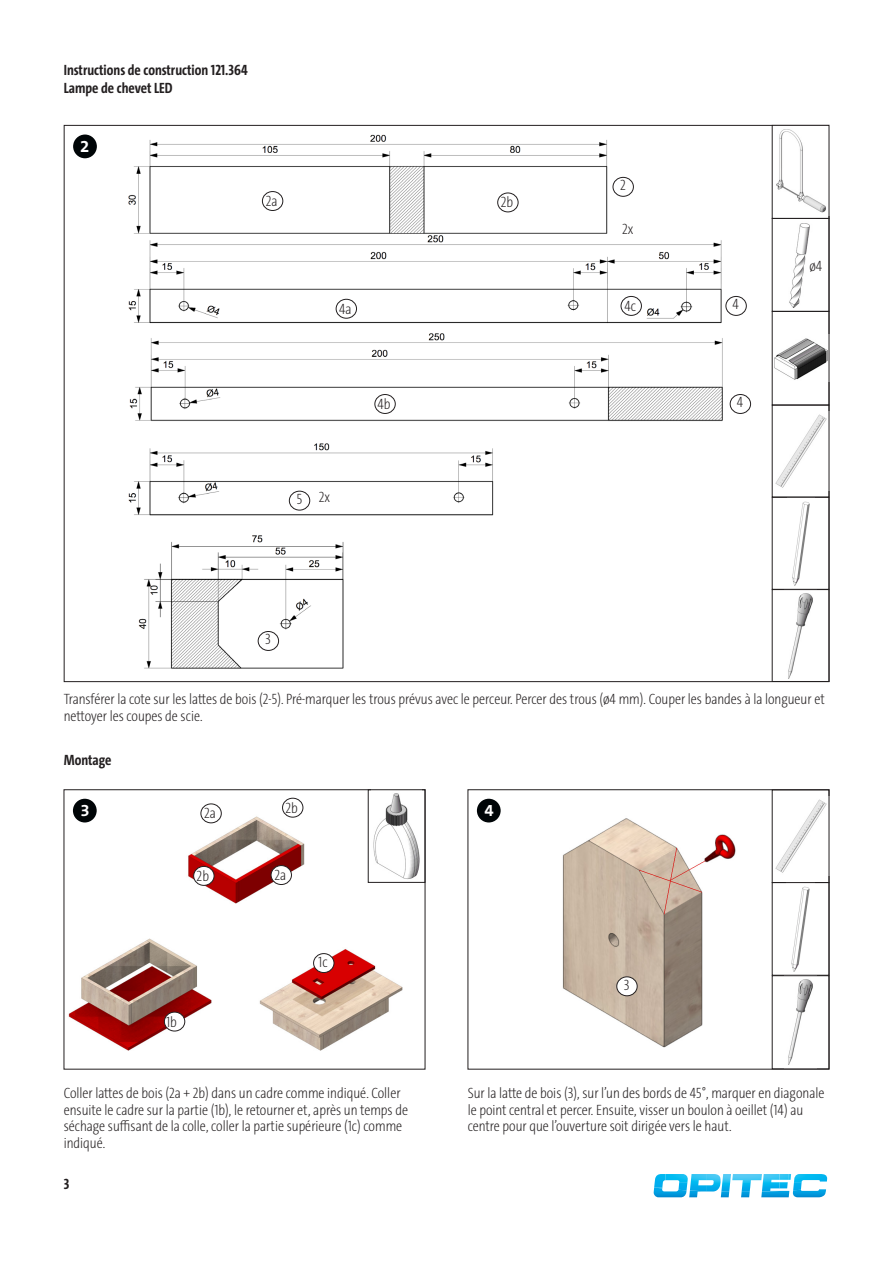
<style>
.page{position:relative;width:893px;height:1263px;background:#fff}
.page>*{position:absolute;margin:0;border:0;box-sizing:border-box;transform-origin:0 0}
.t1{font:700 16.8px "The Sans B W7";color:#fff}
.Anleitung-Info{font:200 15px/16.5px "The Sans Cd LF2";color:#231f20}
.Beschreibung_linksbü{font:700 15px "The Sans Cd LF7";color:#231f20}
.Anleitung-Info-2{font:700 15px "The Sans Cd LF7";color:#231f20}
.Anleitungstext-Inhal{font:200 15px "The Sans Cd LF2";color:#231f20}
</style>
<div class="page">
<svg style="left:653px;top:1174px;width:175px;height:24px"></svg>
<img style="left:128px;top:134px;width:623px;height:535px">
<div style="left:72px;top:134px;width:26px;height:25px;background:#000507;border-radius:50%"></div>
<div style="left:71px;top:133px;width:28px;height:27px;border:2px solid #fff;border-radius:50%"></div>
<img style="left:776px;top:129px;width:50px;height:84px">
<div style="left:262px;top:192px;width:21px;height:18px;background:#fff;border-radius:50%"></div>
<div style="left:262px;top:191px;width:21px;height:20px;border:1px solid #231f20;border-radius:50%"></div>
<img style="left:789px;top:223px;width:21px;height:85px">
<img style="left:774px;top:338px;width:53px;height:42px">
<div style="left:498px;top:193px;width:20px;height:19px;background:#fff;border-radius:50%"></div>
<div style="left:497px;top:193px;width:21px;height:19px;border:1px solid #231f20;border-radius:50%"></div>
<div style="left:613px;top:177px;width:20px;height:19px;background:#fff;border-radius:50%"></div>
<div style="left:613px;top:177px;width:21px;height:19px;border:1px solid #231f20;border-radius:50%"></div>
<div style="left:726px;top:296px;width:20px;height:19px;background:#fff;border-radius:50%"></div>
<div style="left:726px;top:296px;width:20px;height:20px;border:1px solid #231f20;border-radius:50%"></div>
<div style="left:730px;top:394px;width:21px;height:19px;background:#fff;border-radius:50%"></div>
<div style="left:730px;top:394px;width:21px;height:20px;border:1px solid #231f20;border-radius:50%"></div>
<div style="left:336px;top:299px;width:21px;height:19px;background:#fff;border-radius:50%"></div>
<div style="left:336px;top:299px;width:21px;height:19px;border:1px solid #231f20;border-radius:50%"></div>
<div style="left:375px;top:394px;width:20px;height:19px;background:#fff;border-radius:50%"></div>
<div style="left:375px;top:394px;width:20px;height:20px;border:1px solid #231f20;border-radius:50%"></div>
<div style="left:621px;top:296px;width:20px;height:19px;background:#fff;border-radius:50%"></div>
<div style="left:621px;top:296px;width:21px;height:20px;border:1px solid #231f20;border-radius:50%"></div>
<div style="left:289px;top:491px;width:21px;height:19px;background:#fff;border-radius:50%"></div>
<div style="left:289px;top:491px;width:21px;height:19px;border:1px solid #231f20;border-radius:50%"></div>
<div style="left:258px;top:631px;width:21px;height:19px;background:#fff;border-radius:50%"></div>
<div style="left:258px;top:631px;width:21px;height:20px;border:1px solid #231f20;border-radius:50%"></div>
<img style="left:775px;top:414px;width:52px;height:74px">
<img style="left:792px;top:501px;width:18px;height:85px">
<img style="left:788px;top:593px;width:25px;height:86px">
<div style="left:772px;top:589px;width:57px;height:93px;border:1px solid #231f20"></div>
<img style="left:68px;top:800px;width:350px;height:251px">
<div style="left:72px;top:798px;width:26px;height:25px;background:#000507;border-radius:50%"></div>
<div style="left:71px;top:797px;width:27px;height:27px;border:2px solid #fff;border-radius:50%"></div>
<img style="left:372px;top:793px;width:48px;height:87px">
<div style="left:368px;top:789px;width:57px;height:93px;border:1px solid #231f20"></div>
<div style="left:314px;top:953px;width:20px;height:19px;background:#fff;border-radius:50%"></div>
<div style="left:313px;top:953px;width:21px;height:20px;border:1px solid #231f20;border-radius:50%"></div>
<div style="left:164px;top:1012px;width:21px;height:19px;background:#fff;border-radius:50%"></div>
<div style="left:164px;top:1012px;width:21px;height:19px;border:1px solid #231f20;border-radius:50%"></div>
<div style="left:283px;top:798px;width:20px;height:19px;background:#fff;border-radius:50%"></div>
<div style="left:282px;top:798px;width:21px;height:19px;border:1px solid #231f20;border-radius:50%"></div>
<div style="left:201px;top:804px;width:20px;height:19px;background:#fff;border-radius:50%"></div>
<div style="left:201px;top:804px;width:20px;height:19px;border:1px solid #231f20;border-radius:50%"></div>
<div style="left:271px;top:865px;width:20px;height:19px;background:#fff;border-radius:50%"></div>
<div style="left:271px;top:865px;width:21px;height:20px;border:1px solid #231f20;border-radius:50%"></div>
<div style="left:194px;top:866px;width:20px;height:19px;background:#fff;border-radius:50%"></div>
<div style="left:193px;top:866px;width:21px;height:19px;border:1px solid #231f20;border-radius:50%"></div>
<img style="left:562px;top:818px;width:174px;height:230px">
<div style="left:476px;top:798px;width:25px;height:25px;background:#000507;border-radius:50%"></div>
<div style="left:475px;top:797px;width:27px;height:27px;border:2px solid #fff;border-radius:50%"></div>
<img style="left:775px;top:799px;width:52px;height:74px">
<img style="left:791px;top:886px;width:19px;height:86px">
<div style="left:617px;top:977px;width:20px;height:19px;background:#fff;border-radius:50%"></div>
<div style="left:617px;top:977px;width:20px;height:19px;border:1px solid #231f20;border-radius:50%"></div>
<img style="left:788px;top:979px;width:25px;height:86px">
<p class="Beschreibung_linksbü" style="left:64px;top:60px;width:186px">Instructions de construction 121.364</p>
<p class="Beschreibung_linksbü" style="left:64px;top:78px;width:110px">Lampe de chevet LED</p>
<p class="t1" style="left:80px;top:136px;width:11px">2</p>
<p class="Anleitung-Info" style="left:266px;top:192px;width:13px">2a</p>
<p class="Anleitung-Info" style="left:339px;top:300px;width:14px">4a</p>
<p class="Anleitung-Info" style="left:296px;top:490px;width:7px">5</p>
<p class="Anleitungstext-Inhal" style="left:319px;top:487px;width:13px">2x</p>
<p class="Anleitung-Info" style="left:377px;top:395px;width:15px">4b</p>
<p class="Anleitung-Info" style="left:265px;top:631px;width:7px">3</p>
<p class="Anleitung-Info" style="left:501px;top:194px;width:14px">2b</p>
<p class="Anleitung-Info" style="left:620px;top:177px;width:7px">2</p>
<p class="Anleitungstext-Inhal" style="left:622px;top:219px;width:13px">2x</p>
<p class="Anleitung-Info" style="left:624px;top:297px;width:13px">4c</p>
<p class="Anleitung-Info" style="left:733px;top:296px;width:8px">4</p>
<p class="Anleitung-Info" style="left:737px;top:394px;width:8px">4</p>
<p class="Anleitungstext-Inhal" style="left:809px;top:256px;width:14px">ø4</p>
<p class="Anleitung-Info" style="left:64px;top:691px;width:762px">Transférer la cote sur les lattes de bois (2-5). Pré-marquer les trous prévus avec le perceur. Percer des trous (ø4 mm). Couper les bandes à la longueur et nettoyer les coupes de scie.</p>
<p class="Anleitung-Info-2" style="left:64px;top:750px;width:49px">Montage</p>
<p class="t1" style="left:81px;top:799px;width:11px">3</p>
<p class="Anleitung-Info" style="left:204px;top:804px;width:13px">2a</p>
<p class="Anleitung-Info" style="left:286px;top:799px;width:14px">2b</p>
<p class="Anleitung-Info" style="left:197px;top:867px;width:14px">2b</p>
<p class="Anleitung-Info" style="left:274px;top:866px;width:13px">2a</p>
<p class="Anleitung-Info" style="left:166px;top:1013px;width:12px">1b</p>
<p class="Anleitung-Info" style="left:318px;top:953px;width:11px">1c</p>
<p class="Anleitung-Info" style="left:64px;top:1084px;width:346px">Coller lattes de bois (2a + 2b) dans un cadre comme indiqué. Coller ensuite le cadre sur la partie (1b), le retourner et, après un temps de séchage suffisant de la colle, coller la partie supérieure (1c) comme indiqué.</p>
<p class="Beschreibung_linksbü" style="left:64px;top:1174px;width:7px">3</p>
<p class="t1" style="left:485px;top:799px;width:11px">4</p>
<p class="Anleitung-Info" style="left:624px;top:976px;width:7px">3</p>
<p class="Anleitung-Info" style="left:468px;top:1084px;width:358px">Sur la latte de bois (3), sur l’un des bords de 45°, marquer en diagonale le point central et percer. Ensuite, visser un boulon à oeillet (14) au centre pour que l’ouverture soit dirigée vers le haut.</p>
</div>
